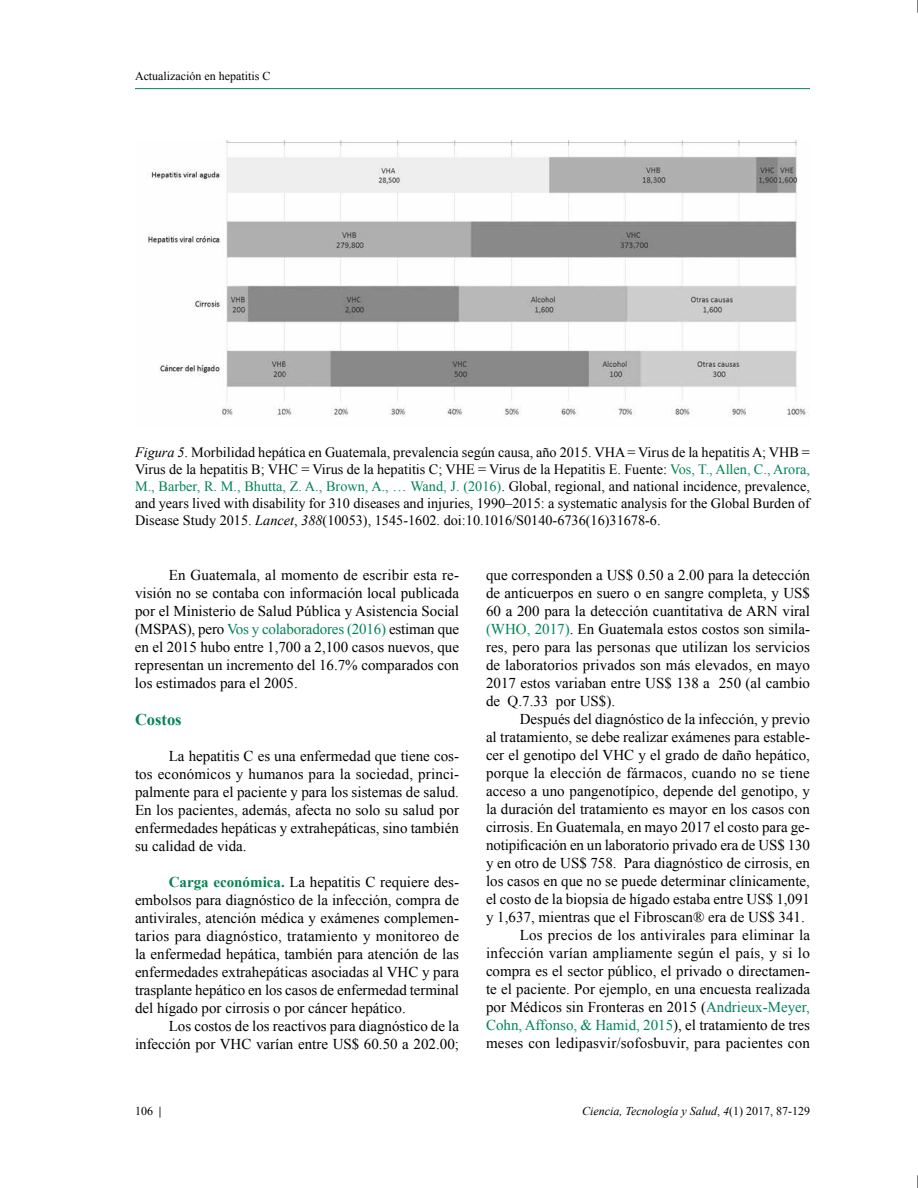
<style>
.page{position:relative;width:918px;height:1188px;background:#fff}
.page>*{position:absolute;margin:0;border:0;box-sizing:border-box;transform-origin:0 0}
.t1{font:700 16.5px "Times New Roman";color:#008453}
.t2{font:15px/18px "Times New Roman";color:#000;text-align:justify}
.t3{font:15px "Times New Roman";color:#008453}
.t4{font:14.25px/17.1px "Times New Roman";color:#000;text-align:justify}
.t5{font:italic 12px "Times New Roman";color:#000}
.t6{font:12px "Times New Roman";color:#000}
.s1{font-style:italic}
.s2{color:#008453}
.s3{font-weight:700;color:#008453}
.s4{color:#000}
.s5{font-weight:700}
.s6{font-style:normal}
</style>
<div class="page">
<hr style="left:135px;top:88px;width:675px;height:1px;background:#008453">
<svg style="left:917px;top:0;width:1px;height:13px"></svg>
<svg style="left:917px;top:1175px;width:1px;height:13px"></svg>
<img style="left:148px;top:140px;width:661px;height:277px">
<p class="t6" style="left:135px;top:68px;width:137px">Actualización en hepatitis C</p>
<p class="t4" style="left:135px;top:443px;width:677px"><span class="s1">Figura 5</span>. Morbilidad hepática en Guatemala, prevalencia según causa, año 2015. VHA = Virus de la hepatitis A; VHB = Virus de la hepatitis B; VHC = Virus de la hepatitis C; VHE = Virus de la Hepatitis E. Fuente: <span class="s2">Vos, T., Allen, C., Arora, M., Barber, R. M., Bhutta, Z. A., Brown, A., … Wand, J. (2016)</span>. Global, regional, and national incidence, prevalence, and years lived with disability for 310 diseases and injuries, 1990–2015: a systematic analysis for the Global Burden of Disease Study 2015. <span class="s1">Lancet</span>, <span class="s1">388</span>(10053), 1545-1602. doi:10.1016/S0140-6736(16)31678-6.</p>
<p class="t2" style="left:135px;top:565px;width:326px;text-indent:34px">En Guatemala, al momento de escribir esta re&shy;visión no se contaba con información local publicada por el Ministerio de Salud Pública y Asistencia Social (MSPAS), pero <span class="s2">Vos y colaboradores (2016)</span> estiman que en el 2015 hubo entre 1,700 a 2,100 casos nuevos, que representan un incremento del 16.7% comparados con los estimados para el 2005.</p>
<p class="t1" style="left:135px;top:708px;width:48px">Costos</p>
<p class="t2" style="left:135px;top:747px;width:326px;text-indent:34px">La hepatitis C es una enfermedad que tiene cos&shy;tos económicos y humanos para la sociedad, princi&shy;palmente para el paciente y para los sistemas de salud.<br>En los pacientes, además, afecta no solo su salud por enfermedades hepáticas y extrahepáticas, sino también su calidad de vida.</p>
<p class="t2" style="left:135px;top:873px;width:326px;text-indent:34px"><span class="s3">Carga económica.</span> La hepatitis C requiere des&shy;embolsos para diagnóstico de la infección, compra de antivirales, atención médica y exámenes complemen&shy;tarios para diagnóstico, tratamiento y monitoreo de la enfermedad hepática, también para atención de las enfermedades extrahepáticas asociadas al VHC y para trasplante hepático en los casos de enfermedad terminal del hígado por cirrosis o por cáncer hepático.</p>
<p class="t2" style="left:135px;top:1017px;width:326px;text-align:right">Los costos de los reactivos para diagnóstico de la infección por VHC varían entre US$ 60.50 a 202.00;</p>
<p class="t2" style="left:486px;top:565px;width:326px">que corresponden a US$ 0.50 a 2.00 para la detección de anticuerpos en suero o en sangre completa, y US$ 60 a 200 para la detección cuantitativa de ARN viral <span class="s2">(WHO, 2017)</span>. En Guatemala estos costos son simila&shy;res, pero para las personas que utilizan los servicios de laboratorios privados son más elevados, en mayo 2017 estos variaban entre US$ 138 a 250 (al cambio de Q.7.33 por US$).</p>
<p class="t2" style="left:520px;top:709px;width:292px">Después del diagnóstico de la infección, y previo</p>
<p class="t2" style="left:486px;top:727px;width:325px">al tratamiento, se debe realizar exámenes para estable-</p>
<p class="t2" style="left:486px;top:745px;width:326px">cer el genotipo del VHC y el grado de daño hepático,</p>
<p class="t2" style="left:486px;top:763px;width:325px">porque la elección de fármacos, cuando no se tiene</p>
<p class="t2" style="left:486px;top:781px;width:325px">acceso a uno pangenotípico, depende del genotipo, y</p>
<p class="t2" style="left:486px;top:799px;width:325px">la duración del tratamiento es mayor en los casos con</p>
<p class="t2" style="left:486px;top:817px;width:325px">cirrosis. En Guatemala, en mayo 2017 el costo para ge-</p>
<p class="t2" style="left:486px;top:835px;width:326px">notipificación en un laboratorio privado era de US$ 130</p>
<p class="t2" style="left:486px;top:853px;width:326px">y en otro de US$ 758. Para diagnóstico de cirrosis, en</p>
<p class="t2" style="left:486px;top:871px;width:326px">los casos en que no se puede determinar clínicamente,</p>
<p class="t2" style="left:486px;top:889px;width:326px">el costo de la biopsia de hígado estaba entre US$ 1,091</p>
<p class="t2" style="left:486px;top:907px;width:320px">y 1,637, mientras que el Fibroscan® era de US$ 341.</p>
<p class="t2" style="left:520px;top:925px;width:292px">Los precios de los antivirales para eliminar la</p>
<p class="t2" style="left:486px;top:943px;width:325px">infección varían ampliamente según el país, y si lo</p>
<p class="t2" style="left:486px;top:961px;width:325px">compra es el sector público, el privado o directamen-</p>
<p class="t2" style="left:486px;top:979px;width:326px">te el paciente. Por ejemplo, en una encuesta realizada</p>
<p class="t2" style="left:486px;top:997px;width:326px">por Médicos sin Fronteras en 2015 (<span class="s2">Andrieux-Meyer,</span></p>
<p class="t3" style="left:486px;top:1014px;width:326px">Cohn, Affonso, &amp; Hamid, 2015<span class="s4">), el tratamiento de tres</span></p>
<p class="t2" style="left:486px;top:1033px;width:326px">meses con ledipasvir/sofosbuvir, para pacientes con</p>
<p class="t6" style="left:135px;top:1103px;width:28px">106 <span class="s5">|</span></p>
<p class="t5" style="left:582px;top:1103px;width:229px">Ciencia, Tecnología y Salud<span class="s6">,</span> 4<span class="s6">(1) 2017, 87-129</span></p>
</div>
